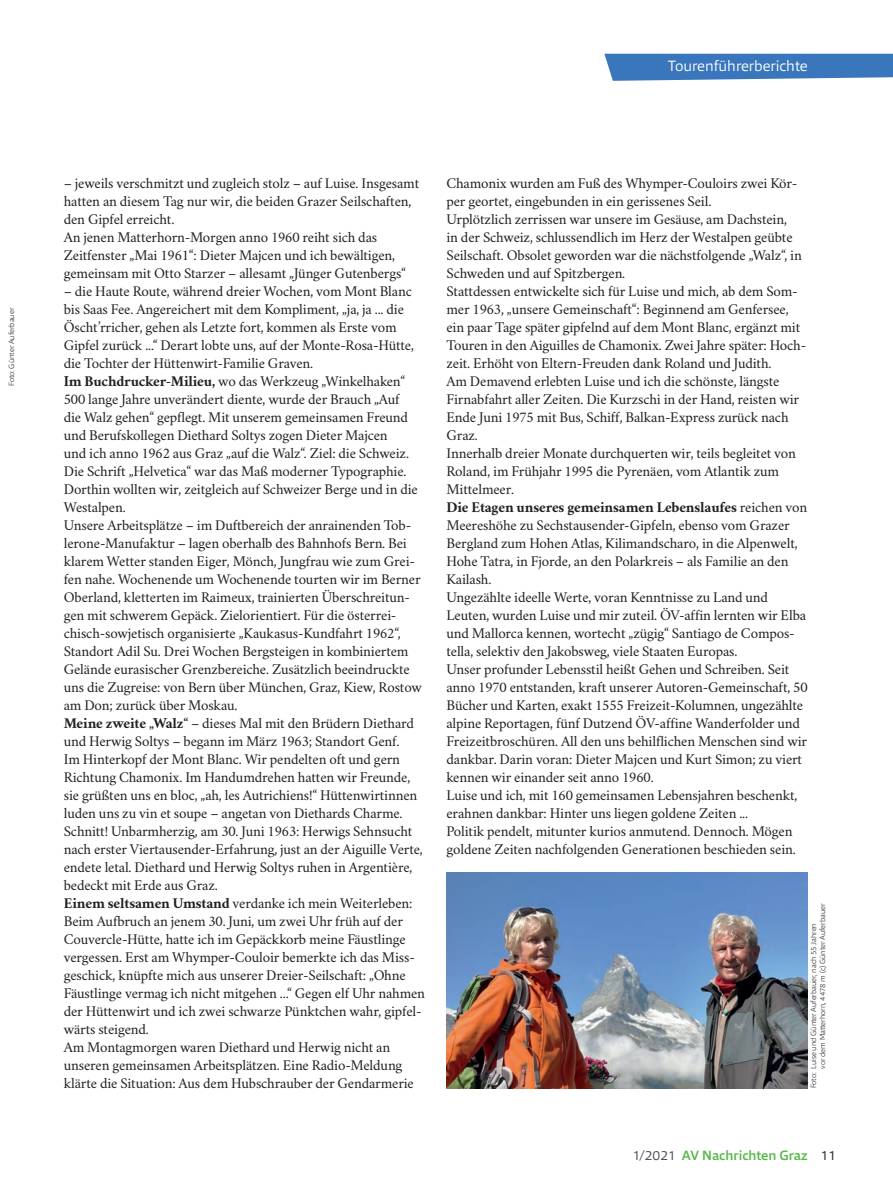
<style>
.page{position:relative;width:893px;height:1191px;background:#fff}
.page>*{position:absolute;margin:0;border:0;box-sizing:border-box;transform-origin:0 0}
.t1{font:15px/18px "Crimson";letter-spacing:-.01em;color:#231f20}
.t2{font:300 15px "Qubo";color:#fff}
.t3{font:500 13.5px "Qubo";color:#56b947}
.t4{font:200 7.5px/9px "Qubo";color:#231f20}
.s1{font-weight:700}
.s2{font-weight:300;color:#464b54}
.s3{font-weight:300;color:#231f20}
</style>
<div class="page">
<svg style="left:604px;top:54px;width:289px;height:27px;background:#4a81c1"></svg>
<img style="left:446px;top:872px;width:362px;height:216px">
<p class="t4" style="left:7px;top:386px;width:80px;rotate:-90deg">Foto: Günter Auferbauer</p>
<p class="t2" style="left:668px;top:56px;width:141px">Tourenführerberichte</p>
<p class="t1" style="left:64px;top:172px;width:357px">– jeweils verschmitzt und zugleich stolz – auf Luise. Insgesamt hatten an diesem Tag nur wir, die beiden Grazer Seilschaften, den Gipfel erreicht.<br>An jenen Matterhorn-Morgen anno 1960 reiht sich das Zeitfenster „Mai 1961“: Dieter Majcen und ich bewältigen, gemeinsam mit Otto Starzer – allesamt „Jünger Gutenbergs“</p>
<p class="t1" style="left:64px;top:280px;width:363px">– die Haute Route, während dreier Wochen, vom Mont Blanc bis Saas Fee. Angereichert mit dem Kompliment, „ja, ja ... die Öscht’rricher, gehen als Letzte fort, kommen als Erste vom Gipfel zurück ...“ Derart lobte uns, auf der Monte-Rosa-Hütte, die Tochter der Hüttenwirt-Familie Graven.<br><span class="s1">Im Buchdrucker-Milieu,</span> wo das Werkzeug „Winkelhaken“ 500 lange Jahre unverändert diente, wurde der Brauch „Auf<br>die Walz gehen“ gepflegt. Mit unserem gemeinsamen Freund und Berufskollegen Diethard Soltys zogen Dieter Majcen<br>und ich anno 1962 aus Graz „auf die Walz“. Ziel: die Schweiz.<br>Die Schrift „Helvetica“ war das Maß moderner Typographie.<br>Dorthin wollten wir, zeitgleich auf Schweizer Berge und in die Westalpen.<br>Unsere Arbeitsplätze – im Duftbereich der anrainenden Tob&shy;lerone-Manufaktur – lagen oberhalb des Bahnhofs Bern. Bei klarem Wetter standen Eiger, Mönch, Jungfrau wie zum Grei&shy;fen nahe. Wochenende um Wochenende tourten wir im Berner Oberland, kletterten im Raimeux, trainierten Überschreitun&shy;gen mit schwerem Gepäck. Zielorientiert. Für die österrei&shy;chisch-sowjetisch organisierte „Kaukasus-Kundfahrt 1962“, Standort Adil Su. Drei Wochen Bergsteigen in kombiniertem Gelände eurasischer Grenzbereiche. Zusätzlich beeindruckte uns die Zugreise: von Bern über München, Graz, Kiew, Rostow am Don; zurück über Moskau.<br><span class="s1">Meine zweite „Walz“</span> – dieses Mal mit den Brüdern Diethard und Herwig Soltys – begann im März 1963; Standort Genf.<br>Im Hinterkopf der Mont Blanc. Wir pendelten oft und gern Richtung Chamonix. Im Handumdrehen hatten wir Freunde, sie grüßten uns en bloc, „ah, les Autrichiens!“ Hüttenwirtinnen luden uns zu vin et soupe – angetan von Diethards Charme.<br>Schnitt! Unbarmherzig, am 30. Juni 1963: Herwigs Sehnsucht nach erster Viertausender-Erfahrung, just an der Aiguille Verte, endete letal. Diethard und Herwig Soltys ruhen in Argentière, bedeckt mit Erde aus Graz.<br><span class="s1">Einem seltsamen Umstand</span> verdanke ich mein Weiterleben:<br>Beim Aufbruch an jenem 30. Juni, um zwei Uhr früh auf der Couvercle-Hütte, hatte ich im Gepäckkorb meine Fäustlinge vergessen. Erst am Whymper-Couloir bemerkte ich das Miss&shy;geschick, knüpfte mich aus unserer Dreier-Seilschaft: „Ohne Fäustlinge vermag ich nicht mitgehen ...“ Gegen elf Uhr nahmen der Hüttenwirt und ich zwei schwarze Pünktchen wahr, gipfel&shy;wärts steigend.<br>Am Montagmorgen waren Diethard und Herwig nicht an unseren gemeinsamen Arbeitsplätzen. Eine Radio-Meldung klärte die Situation: Aus dem Hubschrauber der Gendarmerie</p>
<p class="t1" style="left:446px;top:172px;width:363px">Chamonix wurden am Fuß des Whymper-Couloirs zwei Kör&shy;per geortet, eingebunden in ein gerissenes Seil.<br>Urplötzlich zerrissen war unsere im Gesäuse, am Dachstein,<br>in der Schweiz, schlussendlich im Herz der Westalpen geübte Seilschaft. Obsolet geworden war die nächstfolgende „Walz“, in Schweden und auf Spitzbergen.<br>Stattdessen entwickelte sich für Luise und mich, ab dem Som&shy;mer 1963, „unsere Gemeinschaft“: Beginnend am Genfersee, ein paar Tage später gipfelnd auf dem Mont Blanc, ergänzt mit Touren in den Aiguilles de Chamonix. Zwei Jahre später: Hoch&shy;zeit. Erhöht von Eltern-Freuden dank Roland und Judith.<br>Am Demavend erlebten Luise und ich die schönste, längste Firnabfahrt aller Zeiten. Die Kurzschi in der Hand, reisten wir Ende Juni 1975 mit Bus, Schiff, Balkan-Express zurück nach Graz.<br>Innerhalb dreier Monate durchquerten wir, teils begleitet von Roland, im Frühjahr 1995 die Pyrenäen, vom Atlantik zum Mittelmeer.<br><span class="s1">Die Etagen unseres gemeinsamen Lebenslaufes</span> reichen von Meereshöhe zu Sechstausender-Gipfeln, ebenso vom Grazer Bergland zum Hohen Atlas, Kilimandscharo, in die Alpenwelt, Hohe Tatra, in Fjorde, an den Polarkreis – als Familie an den Kailash.<br>Ungezählte ideelle Werte, voran Kenntnisse zu Land und Leuten, wurden Luise und mir zuteil. ÖV-affin lernten wir Elba und Mallorca kennen, wortecht „zügig“ Santiago de Compos&shy;tella, selektiv den Jakobsweg, viele Staaten Europas.<br>Unser profunder Lebensstil heißt Gehen und Schreiben. Seit anno 1970 entstanden, kraft unserer Autoren-Gemeinschaft, 50<br>Bücher und Karten, exakt 1555 Freizeit-Kolumnen, ungezählte alpine Reportagen, fünf Dutzend ÖV-affine Wanderfolder und Freizeitbroschüren. All den uns behilflichen Menschen sind wir dankbar. Darin voran: Dieter Majcen und Kurt Simon; zu viert kennen wir einander seit anno 1960.<br>Luise und ich, mit 160 gemeinsamen Lebensjahren beschenkt, erahnen dankbar: Hinter uns liegen goldene Zeiten ...<br>Politik pendelt, mitunter kurios anmutend. Dennoch. Mögen goldene Zeiten nachfolgenden Generationen beschieden sein.</p>
<p class="t4" style="left:809px;top:1068px;width:167px;text-indent:-20px;rotate:-90deg">Foto: Luise und Günter Auferbauer, nach 55 Jahren<br>vor dem Matterhorn, 4478 m (c) Günter Auferbauer</p>
<p class="t3" style="left:633px;top:1146px;width:205px"><span class="s2">1/2021</span> AV Nachrichten Graz <span class="s3">11</span></p>
</div>
